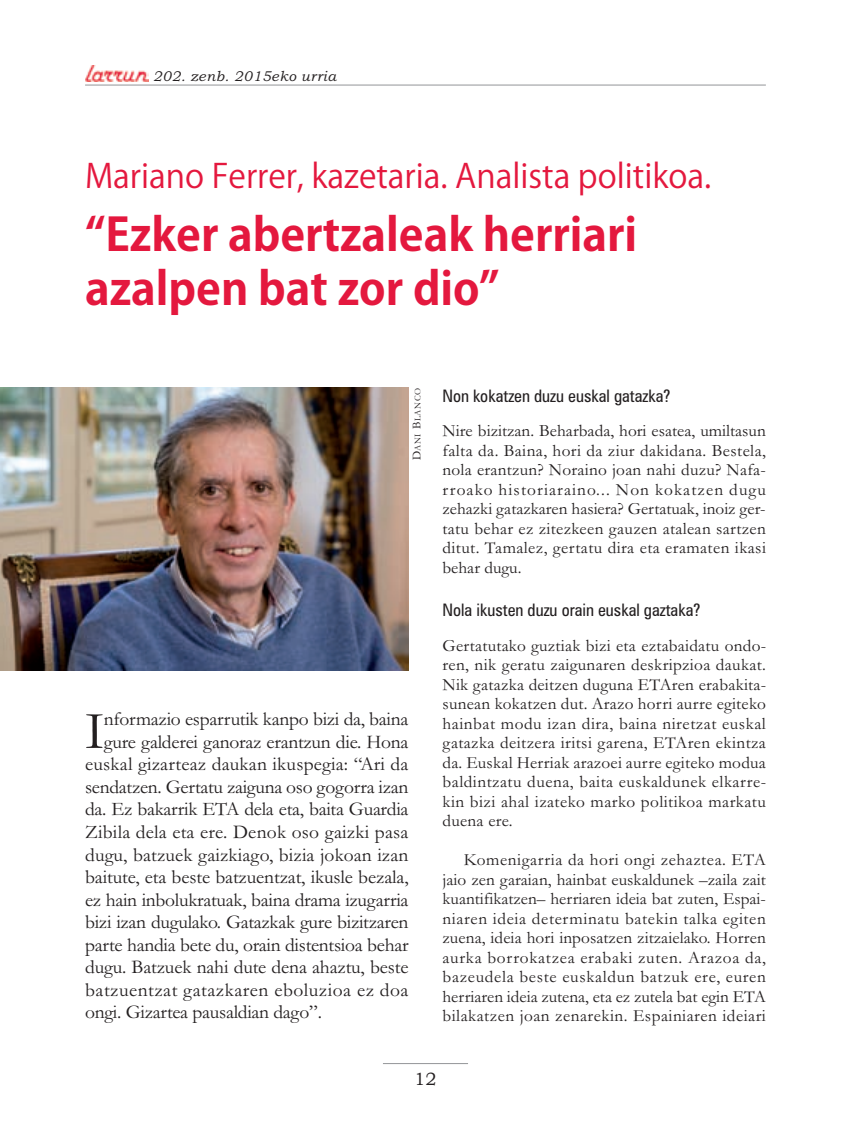
<style>
.page{position:relative;width:851px;height:1127px;background:#fff}
.page>*{position:absolute;margin:0;border:0;box-sizing:border-box;transform-origin:0 0}
.t1{font:53.85px "Garamond";color:#231f20}
.t2{font:700 45px/54px "Koz Go Pro";color:#e4183e}
.t3{font:33px "Koz Go Pr 6 N";color:#e4183e}
.t4{font:19.5px "Garamond";letter-spacing:-.01em;color:#231f20}
.t5{font:19.5px "Garamond";letter-spacing:.01em;color:#231f20}
.t6{font:19.5px "Garamond";letter-spacing:.025em;color:#231f20}
.t7{font:18px "Bookman Old Style";color:#231f20}
.t8{font:17.25px/19.5px "Garamond";letter-spacing:.025em;color:#231f20;text-align:justify}
.t9{font:condensed 17.25px "Zurich BT";color:#231f20}
.t10{font:italic 14.25px "Bookman Old Style";letter-spacing:.03em;color:#231f20}
.t11{font:9px "Garamond";letter-spacing:.065em;color:#231f20}
.s1{font-size:12px}
</style>
<div class="page">
<img style="left:85px;top:65px;width:64px;height:17px">
<hr style="left:383px;top:1063px;width:85px;height:1px;background:#939598">
<hr style="left:85px;top:85px;width:680px;height:1px;background:#939598">
<img style="left:0;top:387px;width:408px;height:283px">
<p class="t10" style="left:153px;top:68px;width:184px">202. zenb. 2015eko urria</p>
<h3 class="t3" style="left:85px;top:164px;width:627px">Mariano Ferrer, kazetaria. Analista politikoa.</h3>
<h2 class="t2" style="left:85px;top:207px;width:553px">“Ezker abertzaleak herriari azalpen bat zor dio”</h2>
<p class="t11" style="left:414px;top:460px;width:73px;rotate:-90deg"><span class="s1">D</span>ANI <span class="s1">B</span>LANCO</p>
<h1 class="t1" style="left:85px;top:712px;width:21px">I</h1>
<p class="t4" style="left:104px;top:712px;width:306px">nformazio esparrutik kanpo bizi da, baina</p>
<p class="t4" style="left:104px;top:735px;width:306px">gure galderei ganoraz erantzun die. Hona</p>
<p class="t5" style="left:85px;top:757px;width:325px">euskal gizarteaz daukan ikuspegia: “Ari da</p>
<p class="t4" style="left:85px;top:780px;width:325px">sendatzen. Gertatu zaiguna oso gogorra izan</p>
<p class="t4" style="left:85px;top:802px;width:325px">da. Ez bakarrik ETA dela eta, baita Guardia</p>
<p class="t5" style="left:85px;top:825px;width:325px">Zibila dela eta ere. Denok oso gaizki pasa</p>
<p class="t4" style="left:85px;top:847px;width:325px">dugu, batzuek gaizkiago, bizia jokoan izan</p>
<p class="t4" style="left:85px;top:870px;width:325px">baitute, eta beste batzuentzat, ikusle bezala,</p>
<p class="t4" style="left:85px;top:893px;width:325px">ez hain inbolukratuak, baina drama izugarria</p>
<p class="t4" style="left:85px;top:915px;width:325px">bizi izan dugulako. Gatazkak gure bizitzaren</p>
<p class="t4" style="left:85px;top:938px;width:325px">parte handia bete du, orain distentsioa behar</p>
<p class="t4" style="left:85px;top:960px;width:325px">dugu. Batzuek nahi dute dena ahaztu, beste</p>
<p class="t6" style="left:85px;top:983px;width:325px">batzuentzat gatazkaren eboluzioa ez doa</p>
<p class="t4" style="left:85px;top:1005px;width:238px">ongi. Gizartea pausaldian dago”.</p>
<p class="t9" style="left:442px;top:389px;width:229px">Non kokatzen duzu euskal gatazka?</p>
<p class="t8" style="left:442px;top:423px;width:325px">Nire bizitzan. Beharbada, hori esatea, umiltasun falta da. Baina, hori da ziur dakidana. Bestela, nola erantzun? Noraino joan nahi duzu? Nafa&shy;rroako historiaraino... Non kokatzen dugu zehazki gatazkaren hasiera? Gertatuak, inoiz ger&shy;tatu behar ez zitezkeen gauzen atalean sartzen ditut. Tamalez, gertatu dira eta eramaten ikasi behar dugu.</p>
<p class="t9" style="left:442px;top:604px;width:259px">Nola ikusten duzu orain euskal gaztaka?</p>
<p class="t8" style="left:442px;top:637px;width:325px">Gertatutako guztiak bizi eta eztabaidatu ondo&shy;ren, nik geratu zaigunaren deskripzioa daukat.<br>Nik gatazka deitzen duguna ETAren erabakita&shy;sunean kokatzen dut. Arazo horri aurre egiteko hainbat modu izan dira, baina niretzat euskal gatazka deitzera iritsi garena, ETAren ekintza da. Euskal Herriak arazoei aurre egiteko modua baldintzatu duena, baita euskaldunek elkarre&shy;kin bizi ahal izateko marko politikoa markatu duena ere.</p>
<p class="t8" style="left:442px;top:852px;width:325px;text-indent:21px">Komenigarria da hori ongi zehaztea. ETA jaio zen garaian, hainbat euskaldunek –zaila zait kuantifikatzen– herriaren ideia bat zuten, Espai&shy;niaren ideia determinatu batekin talka egiten zuena, ideia hori inposatzen zitzaielako. Horren aurka borrokatzea erabaki zuten. Arazoa da, bazeudela beste euskaldun batzuk ere, euren herriaren ideia zutena, eta ez zutela bat egin ETA bilakatzen joan zenarekin. Espainiaren ideiari</p>
<p class="t7" style="left:414px;top:1068px;width:24px">12</p>
</div>
